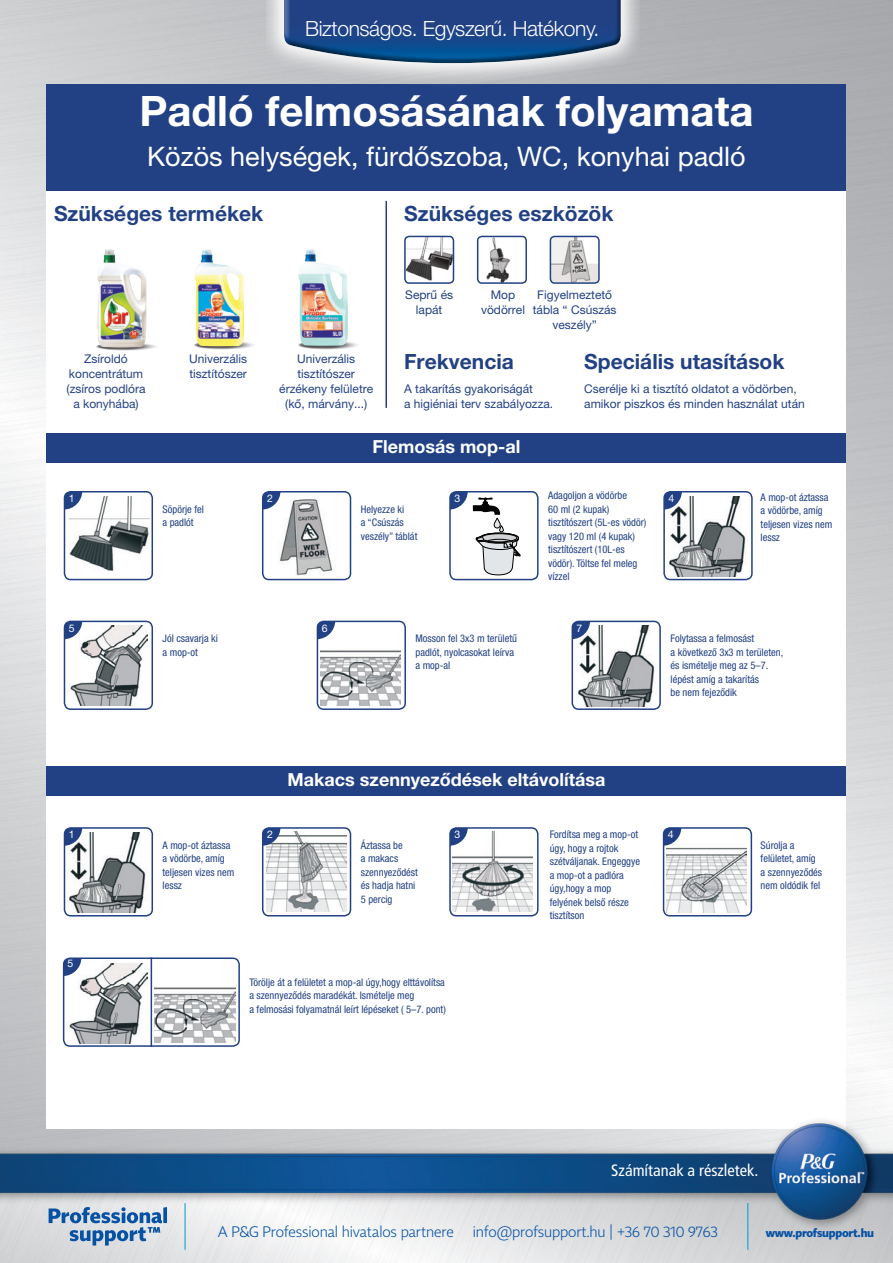
<style>
.page{position:relative;width:893px;height:1263px;background:#fff}
.page>*{position:absolute;margin:0;border:0;box-sizing:border-box;transform-origin:0 0}
.t1{font:700 42px "Helvetica Neue LT Pro";color:#fff}
.t2{font:27px "Helvetica Neue LT Pro";color:#fff}
.t3{font:700 21px "Helvetica Neue LT Pro";color:#224185}
.t4{font:300 21px "Helvetica Neue LT Pro";letter-spacing:-.02em;color:#fff}
.t5{font:700 18px "Helvetica Neue LT Pro";color:#fff}
.t6{font:condensed 16.5px "Frutiger CE";color:#fff}
.t7{font:300 15px "Tabac Sans";letter-spacing:-.01em;color:#0551a4}
.t8{font:12px/15px "Helvetica Neue LT Pro";color:#224185;text-align:center}
.t9{font:700 11.4px "Tabac Sans";letter-spacing:-.02em;color:#0551a4}
.t10{font:condensed 10.5px/13.5px "Helvetica Neue LT Pro";color:#224185}
.t11{font:10.5px "Helvetica Neue LT Pro";color:#fff}
</style>
<div class="page">
<img style="left:0;top:0;width:893px;height:1117px">
<div style="left:47px;top:129px;width:799px;height:999px;background:#fff"></div>
<div style="left:47px;top:433px;width:799px;height:30px;background:#224185"></div>
<div style="left:47px;top:85px;width:799px;height:106px;background:#224185"></div>
<div style="left:47px;top:766px;width:799px;height:30px;background:#224185"></div>
<hr style="left:385px;top:201px;width:2px;height:207px;background:#224185">
<img style="left:405px;top:236px;width:48px;height:45px">
<div style="left:404px;top:236px;width:50px;height:48px;border:2px solid #224185;border-radius:4px"></div>
<img style="left:550px;top:236px;width:47px;height:47px">
<div style="left:550px;top:236px;width:50px;height:48px;border:2px solid #224185;border-radius:4px"></div>
<img style="left:478px;top:236px;width:33px;height:45px">
<div style="left:477px;top:236px;width:50px;height:48px;border:2px solid #224185;border-radius:4px"></div>
<div style="left:449px;top:491px;width:90px;height:89px;border:2px solid #224185;border-radius:6px"></div>
<hr style="left:151px;top:957px;width:1px;height:90px;background:#224185">
<img style="left:279px;top:499px;width:54px;height:77px">
<img style="left:667px;top:497px;width:79px;height:80px">
<img style="left:320px;top:650px;width:81px;height:55px">
<img style="left:578px;top:626px;width:77px;height:80px">
<img style="left:666px;top:847px;width:80px;height:65px">
<img style="left:69px;top:963px;width:78px;height:80px">
<img style="left:155px;top:987px;width:80px;height:55px">
<img style="left:69px;top:497px;width:80px;height:75px">
<svg style="left:64px;top:494px;width:18px;height:15px"></svg>
<div style="left:64px;top:491px;width:89px;height:89px;border:2px solid #224185;border-radius:6px"></div>
<svg style="left:265px;top:494px;width:15px;height:15px"></svg>
<div style="left:262px;top:491px;width:89px;height:89px;border:2px solid #224185;border-radius:6px"></div>
<svg style="left:666px;top:494px;width:16px;height:15px"></svg>
<div style="left:663px;top:491px;width:90px;height:89px;border:2px solid #224185;border-radius:6px"></div>
<img style="left:70px;top:625px;width:78px;height:80px">
<svg style="left:64px;top:621px;width:18px;height:18px"></svg>
<div style="left:64px;top:621px;width:89px;height:89px;border:2px solid #224185;border-radius:6px"></div>
<svg style="left:317px;top:621px;width:18px;height:18px"></svg>
<div style="left:317px;top:621px;width:89px;height:89px;border:2px solid #224185;border-radius:6px"></div>
<svg style="left:572px;top:621px;width:18px;height:18px"></svg>
<div style="left:572px;top:621px;width:89px;height:89px;border:2px solid #224185;border-radius:6px"></div>
<img style="left:69px;top:833px;width:77px;height:80px">
<svg style="left:64px;top:830px;width:18px;height:16px"></svg>
<div style="left:64px;top:827px;width:89px;height:89px;border:2px solid #224185;border-radius:6px"></div>
<img style="left:267px;top:832px;width:80px;height:80px">
<svg style="left:265px;top:830px;width:15px;height:16px"></svg>
<div style="left:262px;top:827px;width:89px;height:89px;border:2px solid #224185;border-radius:6px"></div>
<img style="left:453px;top:832px;width:80px;height:80px">
<svg style="left:452px;top:830px;width:16px;height:16px"></svg>
<div style="left:449px;top:827px;width:90px;height:89px;border:2px solid #224185;border-radius:6px"></div>
<svg style="left:666px;top:830px;width:15px;height:16px"></svg>
<div style="left:663px;top:827px;width:89px;height:89px;border:2px solid #224185;border-radius:6px"></div>
<svg style="left:66px;top:960px;width:15px;height:16px"></svg>
<div style="left:63px;top:957px;width:177px;height:90px;border:2px solid #224185;border-radius:6px"></div>
<svg style="left:494px;top:518px;width:6px;height:10px"></svg>
<div style="left:494px;top:518px;width:6px;height:10px;border:1px solid #000;border-radius:3px"></div>
<svg style="left:475px;top:526px;width:46px;height:49px"></svg>
<svg style="left:450px;top:492px;width:50px;height:23px"></svg>
<svg style="left:266px;top:0;width:374px;height:85px;background:#c2c4c9"></svg>
<div style="left:283px;top:0;width:339px;height:64px;background:#231f20;opacity:.6"></div>
<img style="left:97px;top:344px;width:59px;height:6px">
<img style="left:97px;top:249px;width:49px;height:98px">
<img style="left:195px;top:342px;width:58px;height:7px">
<img style="left:195px;top:249px;width:49px;height:97px">
<img style="left:299px;top:342px;width:58px;height:7px">
<img style="left:298px;top:249px;width:50px;height:97px">
<img style="left:0;top:1117px;width:893px;height:114px">
<hr style="left:185px;top:1203px;width:1px;height:47px;background:#009bd2">
<hr style="left:747px;top:1203px;width:1px;height:47px;background:#009bd2">
<svg style="left:49px;top:1207px;width:118px;height:38px;background:#97b1ce"></svg>
<p class="t4" style="left:305px;top:15px;width:295px">Biztonságos. Egyszerű. Hatékony.</p>
<p class="t1" style="left:139px;top:85px;width:616px">Padló felmosásának folyamata</p>
<p class="t2" style="left:147px;top:141px;width:600px">Közös helységek, fürdőszoba, WC, konyhai padló</p>
<p class="t3" style="left:54px;top:201px;width:211px">Szükséges termékek</p>
<p class="t8" style="left:67px;top:351px;width:80px">Zsíroldó koncentrátum (zsíros podlóra a konyhába)</p>
<p class="t8" style="left:189px;top:351px;width:59px;text-align:left">Univerzális tisztítószer</p>
<p class="t8" style="left:279px;top:351px;width:95px">Univerzális tisztítószer érzékeny felületre (kő, márvány...)</p>
<p class="t3" style="left:404px;top:201px;width:211px">Szükséges eszközök</p>
<p class="t8" style="left:405px;top:287px;width:49px">Seprű és lapát</p>
<p class="t8" style="left:481px;top:287px;width:45px">Mop vödörrel</p>
<p class="t8" style="left:533px;top:287px;width:85px">Figyelmeztető tábla “ Csúszás veszély”</p>
<p class="t3" style="left:404px;top:349px;width:111px">Frekvencia</p>
<p class="t8" style="left:404px;top:381px;width:151px;text-align:left">A takarítás gyakoriságát<br>a higiéniai terv szabályozza.</p>
<p class="t3" style="left:584px;top:349px;width:202px">Speciális utasítások</p>
<p class="t8" style="left:584px;top:381px;width:222px;text-align:left">Cserélje ki a tisztító oldatot a vödörben, amikor piszkos és minden használat után</p>
<p class="t5" style="left:372px;top:436px;width:150px">Flemosás mop-al</p>
<p class="t11" style="left:70px;top:486px;width:7px">1</p>
<p class="t11" style="left:69px;top:492px;width:7px">1</p>
<p class="t11" style="left:267px;top:492px;width:7px">2</p>
<p class="t11" style="left:668px;top:492px;width:7px">4</p>
<p class="t10" style="left:548px;top:489px;width:100px">Adagoljon a vödörbe<br>60 ml (2 kupak) tisztítószert (5L-es vödör) vagy 120 ml (4 kupak) tisztítószert (10L-es vödör). Töltse fel meleg vízzel</p>
<p class="t11" style="left:454px;top:492px;width:7px">3</p>
<p class="t10" style="left:761px;top:490px;width:73px">A mop-ot áztassa a vödörbe, amíg teljesen vizes nem lessz</p>
<p class="t10" style="left:163px;top:502px;width:43px">Söpörje fel a padlót</p>
<p class="t10" style="left:361px;top:502px;width:58px">Helyezze ki<br>a “Csúszás veszély” táblát</p>
<p class="t11" style="left:70px;top:615px;width:7px">1</p>
<p class="t11" style="left:69px;top:622px;width:7px">5</p>
<p class="t11" style="left:322px;top:622px;width:7px">6</p>
<p class="t11" style="left:577px;top:622px;width:7px">7</p>
<p class="t10" style="left:163px;top:632px;width:57px">Jól csavarja ki a mop-ot</p>
<p class="t10" style="left:416px;top:632px;width:103px">Mosson fel 3x3 m területű padlót, nyolcasokat leírva a mop-al</p>
<p class="t10" style="left:671px;top:632px;width:114px">Folytassa a felmosást<br>a következő 3x3 m területen, és ismételje meg az 5–7. lépést amíg a takarítás<br>be nem fejeződik</p>
<p class="t11" style="left:70px;top:822px;width:7px">1</p>
<p class="t11" style="left:69px;top:828px;width:7px">1</p>
<p class="t11" style="left:67px;top:957px;width:7px">5</p>
<p class="t10" style="left:163px;top:838px;width:69px">A mop-ot áztassa</p>
<p class="t10" style="left:163px;top:852px;width:64px">a vödörbe, amíg</p>
<p class="t10" style="left:163px;top:865px;width:73px">teljesen vizes nem</p>
<p class="t10" style="left:163px;top:879px;width:21px">lessz</p>
<p class="t5" style="left:288px;top:768px;width:319px">Makacs szennyeződések eltávolítása</p>
<p class="t11" style="left:267px;top:828px;width:7px">2</p>
<p class="t10" style="left:550px;top:828px;width:92px">Fordítsa meg a mop-ot úgy, hogy a rojtok szétváljanak. Engeggye a mop-ot a padlóra úgy,hogy a mop felyének belső része tisztítson</p>
<p class="t11" style="left:668px;top:828px;width:7px">4</p>
<p class="t11" style="left:454px;top:828px;width:7px">3</p>
<p class="t10" style="left:361px;top:838px;width:59px">Áztassa be<br>a makacs szennyeződést és hadja hatni<br>5 percig</p>
<p class="t10" style="left:249px;top:975px;width:198px">Törölje át a felületet a mop-al úgy,hogy elttávolítsa a szennyeződés maradékát. Ismételje meg<br>a felmosási folyamatnál leírt lépéseket ( 5–7. pont)</p>
<p class="t10" style="left:761px;top:838px;width:63px">Súrolja a felületet, amíg a szennyeződés nem oldódik fel</p>
<p class="t6" style="left:611px;top:1161px;width:149px">Számítanak a részletek.</p>
<p class="t7" style="left:218px;top:1223px;width:238px">A P&amp;G Professional hivatalos partnere</p>
<p class="t7" style="left:473px;top:1223px;width:246px">info@profsupport.hu | +36 70 310 9763</p>
<p class="t9" style="left:766px;top:1226px;width:110px">www.profsupport.hu</p>
</div>
